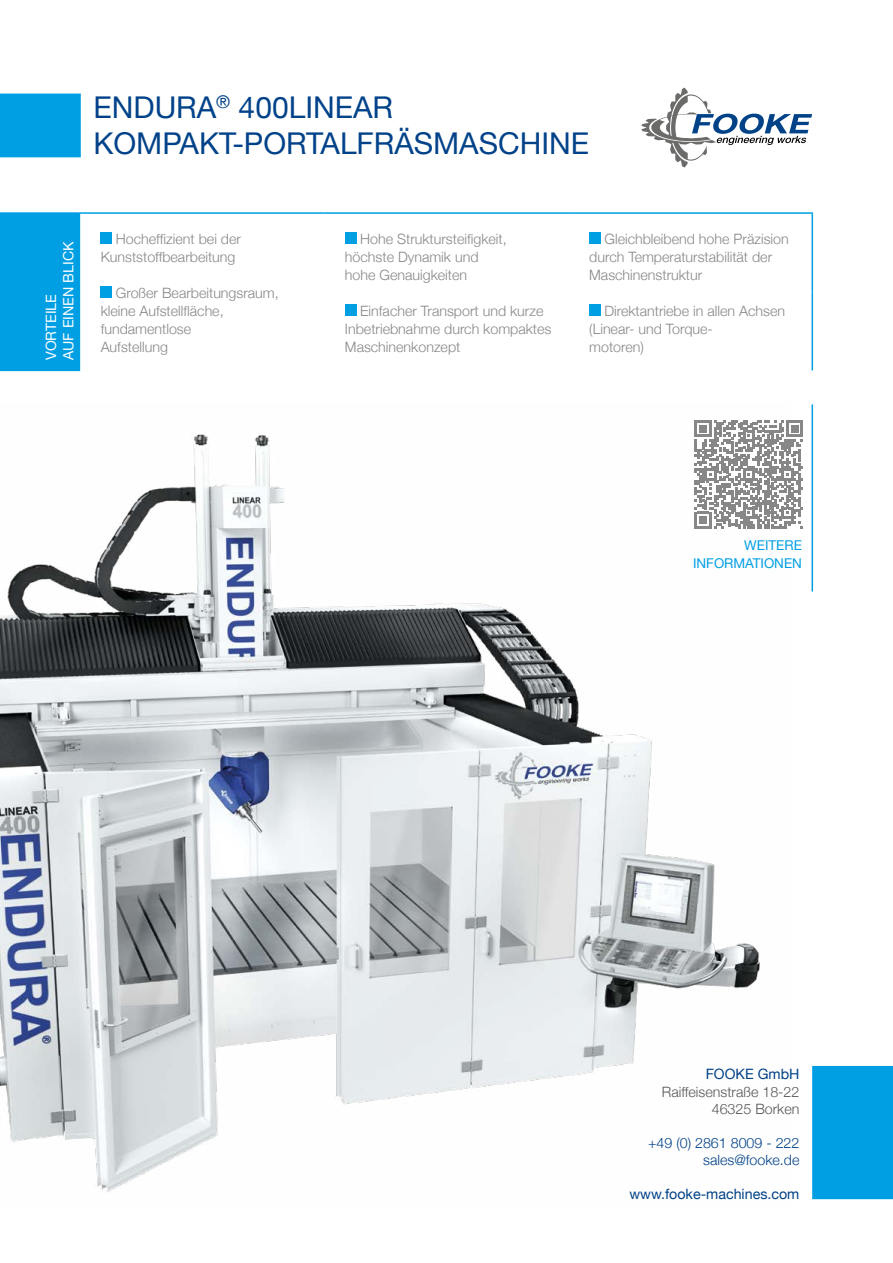
<style>
.page{position:relative;width:893px;height:1263px;background:#fff}
.page>*{position:absolute;margin:0;border:0;box-sizing:border-box;transform-origin:0 0}
.t1{font:30px/36px "Helvetica Neue";color:#004289}
.t2{font:300 14.25px/18px "Helvetica Neue";color:#878787}
.t3{font:300 14.25px/17.1px "Helvetica Neue";color:#575756;text-align:right}
.t4{font:300 14.25px/17.1px "Helvetica Neue";color:#004289;text-align:right}
.t5{font:14.25px "Helvetica Neue";color:#004289}
.t6{font:14.25px/17.1px "Helvetica Neue";color:#fff}
.t7{font:13.5px/18px "Helvetica Neue";color:#009fe3;text-align:right}
</style>
<div class="page">
<svg style="left:642px;top:88px;width:170px;height:80px"></svg>
<div style="left:812px;top:1066px;width:81px;height:133px;background:#009fe3"></div>
<div style="left:0;top:94px;width:81px;height:63px;background:#009fe3"></div>
<img style="left:0;top:420px;width:760px;height:772px">
<div style="left:0;top:213px;width:79px;height:157px;background:#009fe3"></div>
<hr style="left:79px;top:212px;width:245px;height:2px;background:#009fe3">
<hr style="left:324px;top:212px;width:244px;height:2px;background:#009fe3">
<hr style="left:568px;top:212px;width:245px;height:2px;background:#009fe3">
<hr style="left:811px;top:214px;width:2px;height:78px;background:#009fe3">
<hr style="left:811px;top:292px;width:2px;height:78px;background:#009fe3">
<hr style="left:811px;top:404px;width:2px;height:187px;background:#009fe3">
<hr style="left:0;top:212px;width:79px;height:2px;background:#009fe3">
<hr style="left:79px;top:214px;width:1px;height:78px;background:#009fe3">
<hr style="left:79px;top:292px;width:1px;height:78px;background:#009fe3">
<hr style="left:0;top:370px;width:80px;height:1px;background:#009fe3">
<div style="left:101px;top:233px;width:11px;height:11px;background:#009fe3"></div>
<div style="left:101px;top:287px;width:11px;height:11px;background:#009fe3"></div>
<div style="left:345px;top:233px;width:11px;height:11px;background:#009fe3"></div>
<div style="left:345px;top:305px;width:11px;height:11px;background:#009fe3"></div>
<div style="left:589px;top:233px;width:11px;height:11px;background:#009fe3"></div>
<div style="left:589px;top:305px;width:11px;height:11px;background:#009fe3"></div>
<svg style="left:695px;top:420px;width:108px;height:109px"></svg>
<h1 class="t1" style="left:94px;top:91px;width:497px">ENDURA<sup>®</sup> 400LINEAR<br>KOMPAKT-PORTALFRÄSMASCHINE</h1>
<p class="t6" style="left:44px;top:360px;width:120px;rotate:-90deg">VORTEILE<br>AUF EINEN BLICK</p>
<p class="t2" style="left:101px;top:229px;width:142px;text-indent:15px">Hocheffizient bei der<br>Kunststoffbearbeitung</p>
<p class="t2" style="left:101px;top:283px;width:180px;text-indent:15px">Großer Bearbeitungsraum, kleine Aufstellfläche, fundamentlose<br>Aufstellung</p>
<p class="t2" style="left:345px;top:229px;width:163px;text-indent:15px">Hohe Struktursteifigkeit, höchste Dynamik und hohe Genauigkeiten</p>
<p class="t2" style="left:345px;top:301px;width:208px;text-indent:15px">Einfacher Transport und kurze<br>Inbetriebnahme durch kompaktes<br>Maschinenkonzept</p>
<p class="t2" style="left:589px;top:229px;width:201px;text-indent:15px">Gleichbleibend hohe Präzision durch Temperaturstabilität der<br>Maschinenstruktur</p>
<p class="t2" style="left:589px;top:301px;width:197px;text-indent:15px">Direktantriebe in allen Achsen (Linear- und Torque-<br>motoren)</p>
<p class="t7" style="left:693px;top:537px;width:111px">WEITERE<br>INFORMATIONEN</p>
<p class="t5" style="left:706px;top:1064px;width:95px">FOOKE GmbH</p>
<p class="t3" style="left:662px;top:1082px;width:139px">Raiffeisenstraße 18-22<br>46325 Borken</p>
<p class="t4" style="left:648px;top:1133px;width:153px">+49 (0) 2861 8009 - 222 sales@fooke.de</p>
<p class="t5" style="left:629px;top:1184px;width:171px">www.fooke-machines.com</p>
</div>
